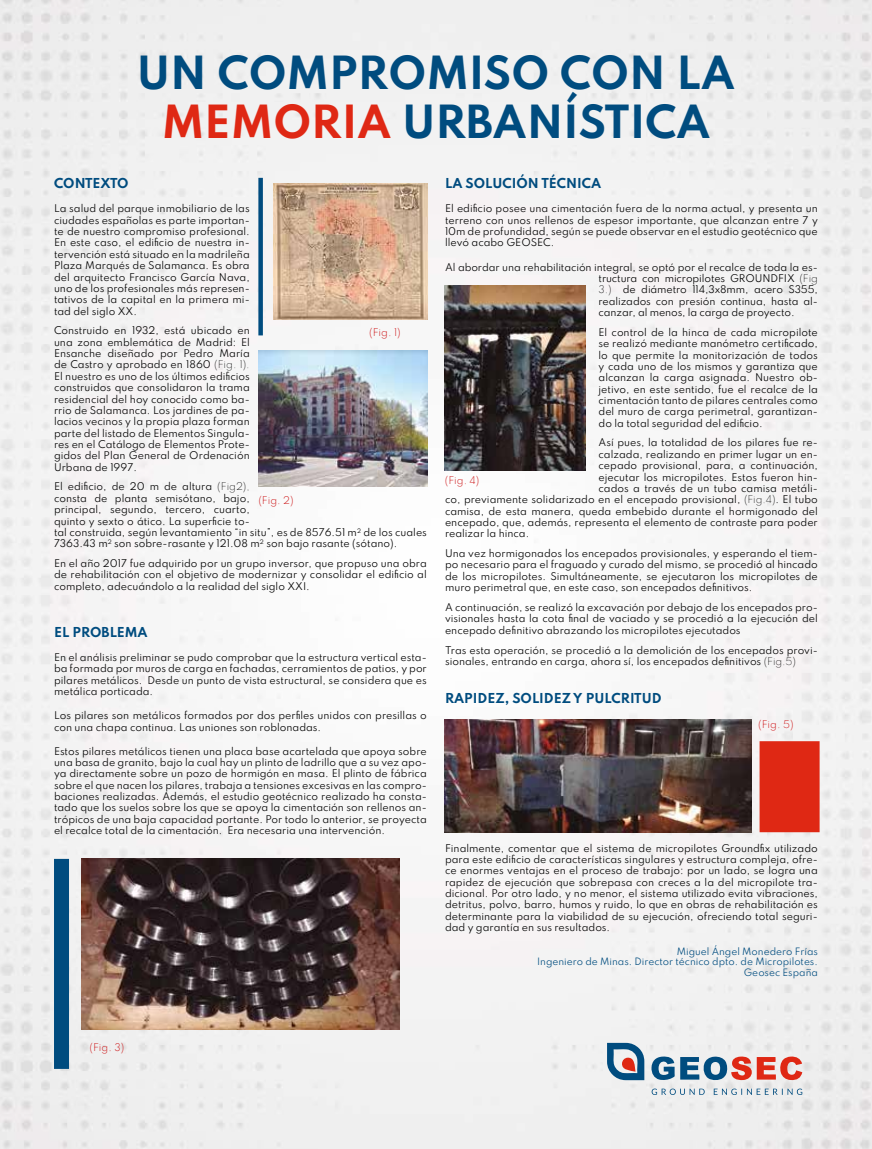
<style>
.page{position:relative;width:872px;height:1149px;background:#fff}
.page>*{position:absolute;margin:0;border:0;box-sizing:border-box;transform-origin:0 0}
.t1{font:100 40.5px/48.6px "Spartan";color:#004c7f;text-align:center}
.t2{font:100 12.15px "Spartan";color:#004c7f}
.t3{font:100 9.45px/11.4px "Spartan";color:#000;text-align:justify}
.t4{font:100 9.45px "Spartan";color:#cd1719}
.t5{font:100 9px/10.8px "Spartan";color:#004c7f;text-align:right}
.s1{color:#df2814}
</style>
<div class="page">
<img style="left:0;top:0;width:872px;height:1148px">
<img style="left:273px;top:183px;width:154px;height:136px">
<img style="left:258px;top:350px;width:169px;height:136px">
<img style="left:82px;top:858px;width:318px;height:171px">
<img style="left:445px;top:719px;width:306px;height:113px">
<svg style="left:607px;top:1042px;width:37px;height:37px"></svg>
<svg style="left:651px;top:1055px;width:151px;height:25px"></svg>
<svg style="left:651px;top:1088px;width:151px;height:6px"></svg>
<img style="left:445px;top:286px;width:141px;height:184px">
<div style="left:54px;top:858px;width:15px;height:210px;background:#004c7f"></div>
<div style="left:759px;top:741px;width:60px;height:91px;background:#df2814"></div>
<div style="left:258px;top:178px;width:5px;height:157px;background:#004c7f"></div>
<h1 class="t1" style="left:137px;top:47px;width:599px">UN COMPROMISO CON LA<br><span class="s1">MEMORIA</span> URBANÍSTICA</h1>
<p class="t2" style="left:54px;top:174px;width:76px">CONTEXTO</p>
<p class="t3" style="left:54px;top:202px;width:197px">La salud del parque inmobiliario de las ciudades españolas es parte importan&shy;te de nuestro compromiso profesional.<br>En este caso, el edificio de nuestra in&shy;tervención está situado en la madrileña Plaza Marqués de Salamanca. Es obra del arquitecto Francisco García Nava, uno de los profesionales más represen&shy;tativos de la capital en la primera mi&shy;tad del siglo XX.</p>
<p class="t3" style="left:54px;top:324px;width:197px">Construido en 1932, está ubicado en una zona emblemática de Madrid: El Ensanche diseñado por Pedro María de Castro y aprobado en 1860 (Fig. 1).<br>El nuestro es uno de los últimos edificios construidos que consolidaron la trama residencial del hoy conocido como ba&shy;rrio de Salamanca. Los jardines de pa&shy;lacios vecinos y la propia plaza forman parte del listado de Elementos Singula&shy;res en el Catálogo de Elementos Prote&shy;gidos del Plan General de Ordenación Urbana de 1997.</p>
<p class="t3" style="left:54px;top:480px;width:374px;text-align:left">El edificio, de 20 m de altura (Fig2),<br>consta de planta semisótano, bajo,<br>principal, segundo, tercero, cuarto,<br>quinto y sexto o ático. La superficie to-<br>tal construida, según levantamiento “in situ”, es de 8576.51 m<sup>2</sup> de los cuales 7363.43 m<sup>2</sup> son sobre-rasante y 121.08 m<sup>2</sup> son bajo rasante (sótano).</p>
<p class="t3" style="left:54px;top:557px;width:374px">En el año 2017 fue adquirido por un grupo inversor, que propuso una obra de rehabilitación con el objetivo de modernizar y consolidar el edificio al completo, adecuándolo a la realidad del siglo XXI.</p>
<p class="t2" style="left:54px;top:622px;width:95px">EL PROBLEMA</p>
<p class="t3" style="left:54px;top:651px;width:374px">En el análisis preliminar se pudo comprobar que la estructura vertical esta&shy;ba formada por muros de carga en fachadas, cerramientos de patios, y por pilares metálicos. Desde un punto de vista estructural, se considera que es metálica porticada.</p>
<p class="t3" style="left:54px;top:709px;width:374px">Los pilares son metálicos formados por dos perfiles unidos con presillas o con una chapa continua. Las uniones son roblonadas.</p>
<p class="t3" style="left:54px;top:744px;width:374px">Estos pilares metálicos tienen una placa base acartelada que apoya sobre una basa de granito, bajo la cual hay un plinto de ladrillo que a su vez apo&shy;ya directamente sobre un pozo de hormigón en masa. El plinto de fábrica sobre el que nacen los pilares, trabaja a tensiones excesivas en las compro&shy;baciones realizadas. Además, el estudio geotécnico realizado ha consta&shy;tado que los suelos sobre los que se apoya la cimentación son rellenos an&shy;trópicos de una baja capacidad portante. Por todo lo anterior, se proyecta el recalce total de la cimentación. Era necesaria una intervención.</p>
<p class="t4" style="left:369px;top:325px;width:33px">(Fig. 1)</p>
<p class="t4" style="left:258px;top:493px;width:37px">(Fig. 2)</p>
<p class="t2" style="left:445px;top:174px;width:158px">LA SOLUCIÓN TÉCNICA</p>
<p class="t3" style="left:445px;top:202px;width:374px">El edificio posee una cimentación fuera de la norma actual, y presenta un terreno con unos rellenos de espesor importante, que alcanzan entre 7 y 10m de profundidad, según se puede observar en el estudio geotécnico que llevó acabo GEOSEC.</p>
<p class="t3" style="left:598px;top:261px;width:221px;text-indent:-154px">Al abordar una rehabilitación integral, se optó por el recalce de toda la es&shy;tructura con micropilotes GROUNDFIX (Fig 3.) de diámetro 114,3x8mm, acero S355, realizados con presión continua, hasta al&shy;canzar, al menos, la carga de proyecto.</p>
<p class="t3" style="left:598px;top:326px;width:221px">El control de la hinca de cada micropilote se realizó mediante manómetro certificado, lo que permite la monitorización de todos y cada uno de los mismos y garantiza que alcanzan la carga asignada. Nuestro ob&shy;jetivo, en este sentido, fue el recalce de la cimentación tanto de pilares centrales como del muro de carga perimetral, garantizan&shy;do la total seguridad del edificio.</p>
<p class="t3" style="left:598px;top:436px;width:221px">Así pues, la totalidad de los pilares fue re-</p>
<p class="t3" style="left:598px;top:448px;width:221px">calzada, realizando en primer lugar un en-</p>
<p class="t3" style="left:598px;top:459px;width:221px">cepado provisional, para, a continuación,</p>
<p class="t3" style="left:598px;top:470px;width:221px">ejecutar los micropilotes. Estos fueron hin-</p>
<p class="t3" style="left:598px;top:482px;width:221px">cados a través de un tubo camisa metáli-</p>
<p class="t3" style="left:445px;top:493px;width:374px">co, previamente solidarizado en el encepado provisional, (Fig.4). El tubo</p>
<p class="t3" style="left:445px;top:504px;width:374px">camisa, de esta manera, queda embebido durante el hormigonado del</p>
<p class="t3" style="left:445px;top:516px;width:374px">encepado, que, además, representa el elemento de contraste para poder</p>
<p class="t3" style="left:445px;top:527px;width:86px">realizar la hinca.</p>
<p class="t3" style="left:445px;top:547px;width:374px">Una vez hormigonados los encepados provisionales, y esperando el tiem&shy;po necesario para el fraguado y curado del mismo, se procedió al hincado de los micropilotes. Simultáneamente, se ejecutaron los micropilotes de muro perimetral que, en este caso, son encepados definitivos.</p>
<p class="t3" style="left:445px;top:601px;width:374px">A continuación, se realizó la excavación por debajo de los encepados pro&shy;visionales hasta la cota final de vaciado y se procedió a la ejecución del encepado definitivo abrazando los micropilotes ejecutados</p>
<p class="t3" style="left:445px;top:643px;width:374px">Tras esta operación, se procedió a la demolición de los encepados provi&shy;sionales, entrando en carga, ahora sí, los encepados definitivos (Fig.5)</p>
<p class="t2" style="left:445px;top:688px;width:218px">RAPIDEZ, SOLIDEZ Y PULCRITUD</p>
<p class="t4" style="left:445px;top:472px;width:36px">(Fig. 4)</p>
<p class="t4" style="left:758px;top:717px;width:37px">(Fig. 5)</p>
<p class="t3" style="left:445px;top:841px;width:374px">Finalmente, comentar que el sistema de micropilotes Groundfix utilizado para este edificio de características singulares y estructura compleja, ofre&shy;ce enormes ventajas en el proceso de trabajo: por un lado, se logra una rapidez de ejecución que sobrepasa con creces a la del micropilote tra&shy;dicional. Por otro lado, y no menor, el sistema utilizado evita vibraciones, detritus, polvo, barro, humos y ruido, lo que en obras de rehabilitación es determinante para la viabilidad de su ejecución, ofreciendo total seguri&shy;dad y garantía en sus resultados.</p>
<p class="t5" style="left:537px;top:945px;width:282px">Miguel Ángel Monedero Frías<br>Ingeniero de Minas. Director técnico dpto. de Micropilotes.<br>Geosec España</p>
<p class="t4" style="left:90px;top:1039px;width:36px">(Fig. 3)</p>
</div>
